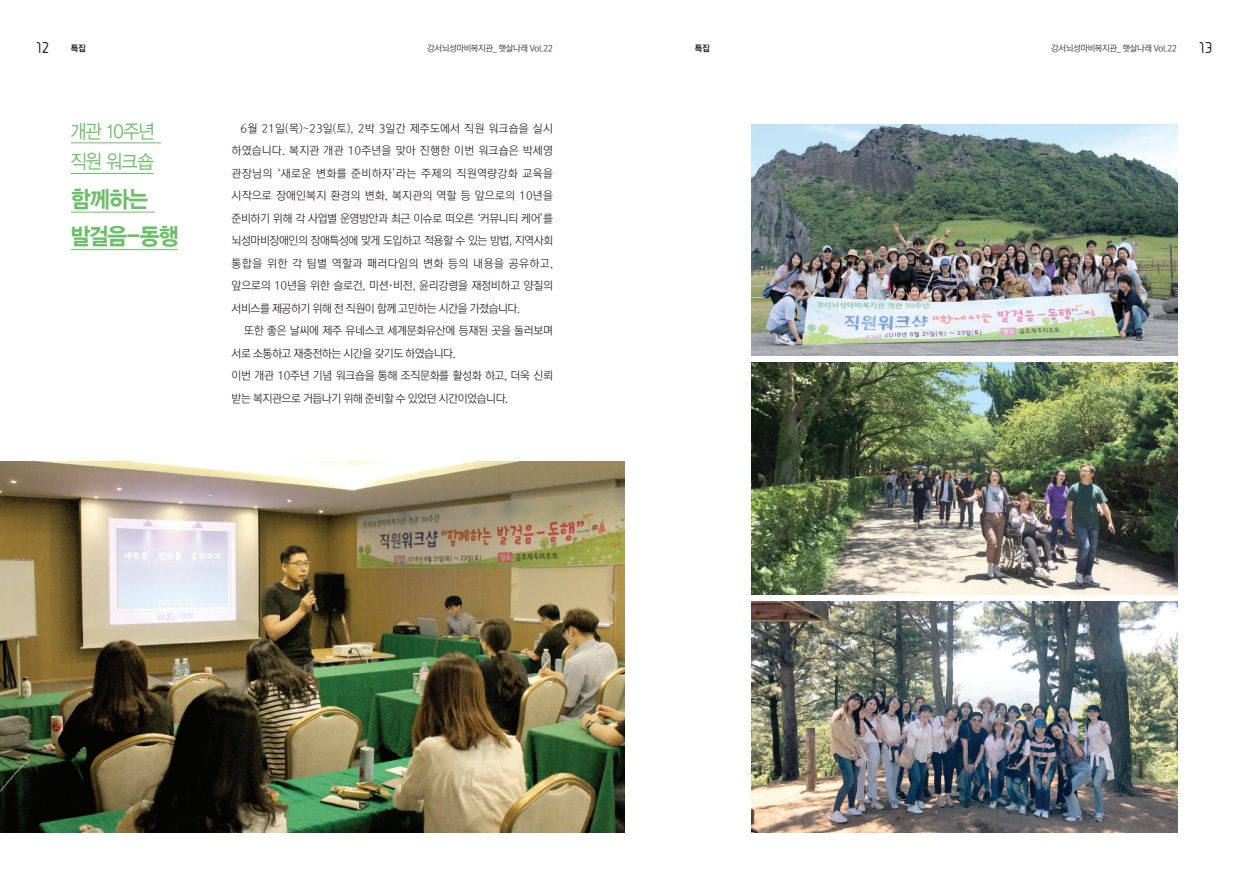
<style>
.page{position:relative;width:1248px;height:886px;background:#fff}
.page>*{position:absolute;margin:0;border:0;box-sizing:border-box;transform-origin:0 0}
.t1{font:22.5px/37.5px "Korean GD H";letter-spacing:-.06em;color:#6bc067;scale:.95 1}
.t2{font:18.75px/30.6px "Korean GD M";letter-spacing:-.06em;color:#6bc067;scale:.95 1}
.t3{font:12.5px "JUICE Regular";color:#231f20}
.t4{font:11.25px/22.5px "Rix M Go L";letter-spacing:-.025em;color:#231f20;text-align:justify}
.t5{font:8.75px "Rix M Go L";letter-spacing:-.04em;color:#231f20}
.t6{font:8.75px "Rix M Go EB";color:#231f20}
</style>
<div class="page">
<img style="left:0;top:461px;width:624px;height:371px">
<hr style="left:71px;top:143px;width:90px;height:1px;background:#6bc067">
<hr style="left:71px;top:173px;width:82px;height:1px;background:#6bc067">
<hr style="left:71px;top:212px;width:84px;height:1px;background:#6bc067">
<hr style="left:71px;top:249px;width:107px;height:1px;background:#6bc067">
<img style="left:751px;top:363px;width:425px;height:231px">
<img style="left:751px;top:124px;width:425px;height:231px">
<img style="left:751px;top:601px;width:425px;height:232px">
<p class="t3" style="left:35px;top:42px;width:16px">12</p>
<p class="t6" style="left:71px;top:43px;width:16px">특집</p>
<p class="t5" style="left:427px;top:43px;width:127px">강서뇌성마비복지관_ 햇살나래 Vol.22</p>
<p class="t6" style="left:694px;top:43px;width:16px">특집</p>
<p class="t5" style="left:1051px;top:43px;width:127px">강서뇌성마비복지관_ 햇살나래 Vol.22</p>
<p class="t3" style="left:1198px;top:42px;width:16px">13</p>
<h2 class="t2" style="left:71px;top:116px;width:89px">개관 10주년 직원 워크숍</h2>
<h1 class="t1" style="left:71px;top:181px;width:115px">함께하는 발걸음-동행</h1>
<p class="t4" style="left:231px;top:117px;width:323px;text-indent:9px">6월 21일(목)~23일(토), 2박 3일간 제주도에서 직원 워크숍을 실시 하였습니다. 복지관 개관 10주년을 맞아 진행한 이번 워크숍은 박세영 관장님의 ‘새로운 변화를 준비하자’라는 주제의 직원역량강화 교육을 시작으로 장애인복지 환경의 변화, 복지관의 역할 등 앞으로의 10년을 준비하기 위해 각 사업별 운영방안과 최근 이슈로 떠오른 ‘커뮤니티 케어’를 뇌성마비장애인의 장애특성에 맞게 도입하고 적용할 수 있는 방법, 지역사회 통합을 위한 각 팀별 역할과 패러다임의 변화 등의 내용을 공유하고, 앞으로의 10년을 위한 슬로건, 미션·비전, 윤리강령을 재정비하고 양질의 서비스를 제공하기 위해 전 직원이 함께 고민하는 시간을 가졌습니다.</p>
<p class="t4" style="left:231px;top:320px;width:323px;text-align:left;text-indent:12px">또한 좋은 날씨에 제주 유네스코 세계문화유산에 등재된 곳을 둘러보며 서로 소통하고 재충전하는 시간을 갖기도 하였습니다.<br>이번 개관 10주년 기념 워크숍을 통해 조직문화를 활성화 하고, 더욱 신뢰 받는 복지관으로 거듭나기 위해 준비할 수 있었던 시간이었습니다.</p>
</div>
